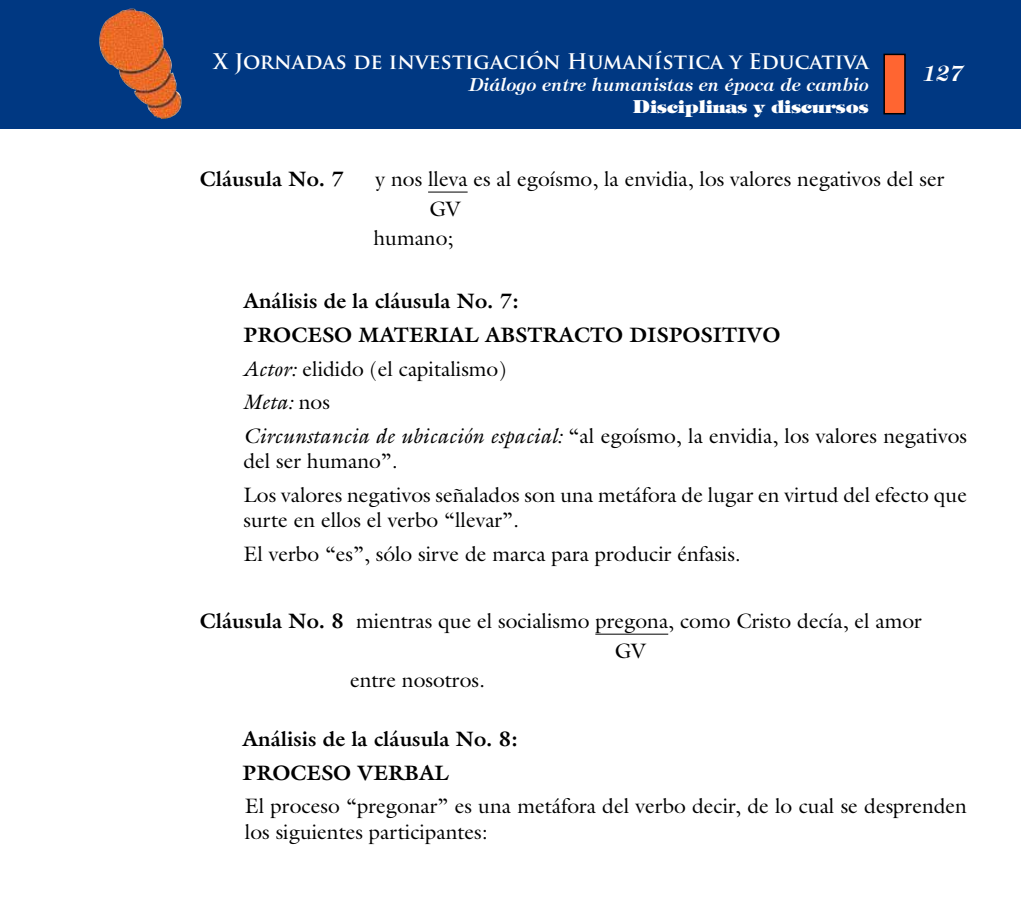
<style>
.page{position:relative;width:1021px;height:918px;background:#fff}
.page>*{position:absolute;margin:0;border:0;box-sizing:border-box;transform-origin:0 0}
.t1{font:21px/33.8px "Galliard";color:#000}
.t2{font:700 21px "Trajan Pro";color:#fff}
.t3{font:700 21px "Galliard";color:#000}
.t4{font:italic 600 21px "Tiffany";color:#fff}
.t5{font:italic 600 18px/21.6px "Tiffany";color:#fff;text-align:right}
.s1{font-weight:800;font-style:normal}
.s2{font-weight:700}
.s3{font-style:italic}
</style>
<div class="page">
<div style="left:0;top:0;width:1020px;height:129px;background:#003882"></div>
<img style="left:99px;top:9px;width:83px;height:110px">
<div style="left:884px;top:54px;width:20px;height:60px;background:#ff6531"></div>
<div style="left:883px;top:54px;width:22px;height:60px;border:2px solid #000"></div>
<hr style="left:428px;top:192px;width:39px;height:1px;background:#000">
<hr style="left:595px;top:634px;width:73px;height:1px;background:#000">
<p class="t2" style="left:213px;top:49px;width:657px">X Jornadas de investigación Humanística y Educativa</p>
<p class="t5" style="left:468px;top:74px;width:402px">Diálogo entre humanistas en época de cambio<br><span class="s1">Disciplinas y discursos</span></p>
<p class="t4" style="left:922px;top:61px;width:42px">127</p>
<p class="t3" style="left:200px;top:165px;width:146px">Cláusula No. 7</p>
<p class="t1" style="left:375px;top:162px;width:570px">y nos lleva es al egoísmo, la envidia, los valores negativos del ser</p>
<p class="t1" style="left:429px;top:191px;width:33px">GV</p>
<p class="t1" style="left:373px;top:221px;width:81px">humano;</p>
<p class="t1" style="left:242px;top:284px;width:726px"><span class="s2">Análisis de la cláusula No. 7:<br>PROCESO MATERIAL ABSTRACTO DISPOSITIVO<br></span><span class="s3">Actor:</span> elidido (el capitalismo)<br><span class="s3">Meta:</span> nos<br><span class="s3">Circunstancia de ubicación espacial:</span> “al egoísmo, la envidia, los valores negativos</p>
<p class="t1" style="left:243px;top:444px;width:725px">del ser humano”.<br>Los valores negativos señalados son una metáfora de lugar en virtud del efecto que</p>
<p class="t1" style="left:243px;top:503px;width:499px">surte en ellos el verbo “llevar”.<br>El verbo “es”, sólo sirve de marca para producir énfasis.</p>
<p class="t1" style="left:200px;top:604px;width:723px"><span class="s2">Cláusula No. 8</span> mientras que el socialismo pregona, como Cristo decía, el amor</p>
<p class="t1" style="left:614px;top:633px;width:33px">GV</p>
<p class="t1" style="left:350px;top:663px;width:136px">entre nosotros.</p>
<p class="t1" style="left:242px;top:722px;width:726px"><span class="s2">Análisis de la cláusula No. 8:<br>PROCESO VERBAL<br></span>El proceso “pregonar” es una metáfora del verbo decir, de lo cual se desprenden</p>
<p class="t1" style="left:245px;top:814px;width:244px">los siguientes participantes:</p>
</div>
